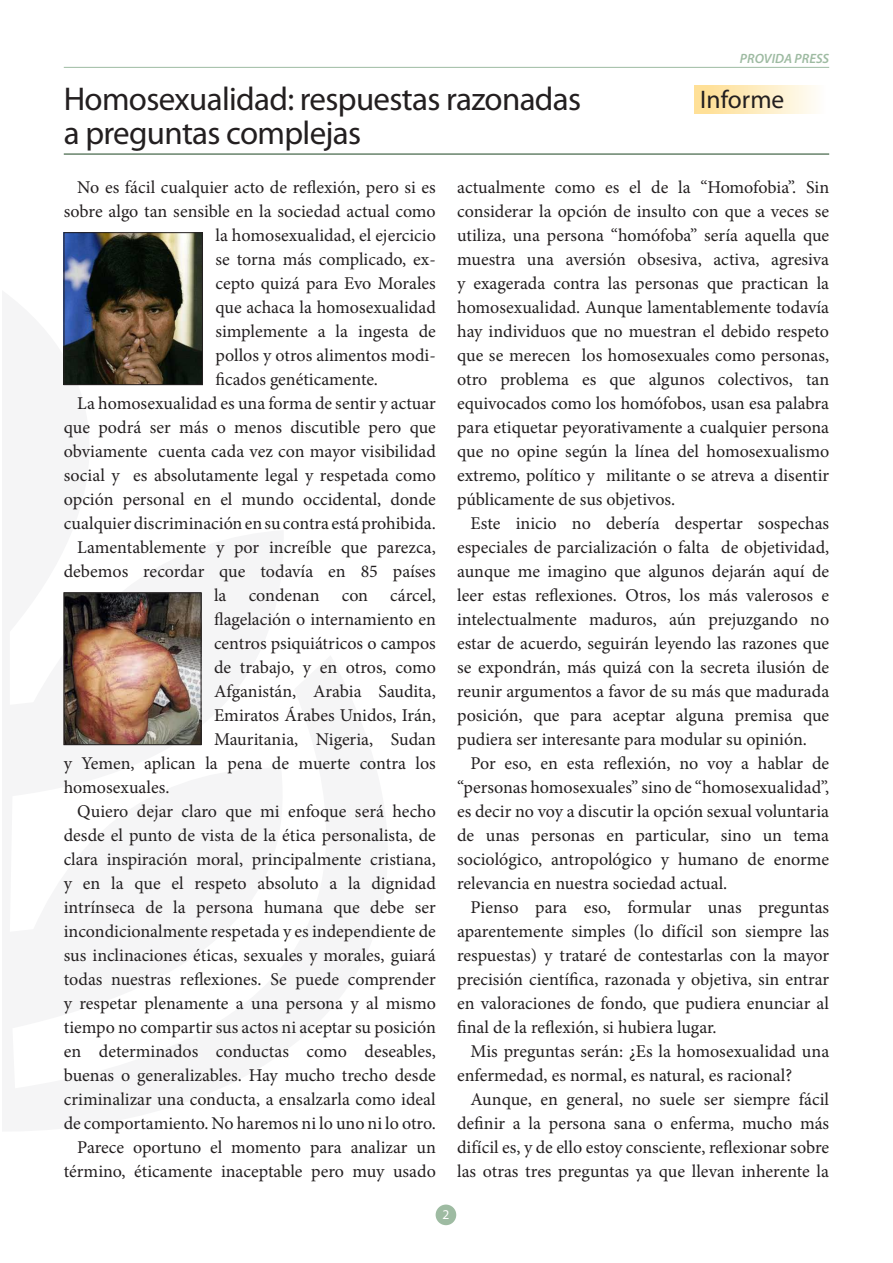
<style>
.page{position:relative;width:893px;height:1263px;background:#fff}
.page>*{position:absolute;margin:0;border:0;box-sizing:border-box;transform-origin:0 0}
.t1{font:33px "Myriad Pro";letter-spacing:-.02em;color:#231f20}
.t2{font:25.5px "Myriad Pro";color:#231f20}
.t3{font:18px/24px "Minion Pro";color:#231f20;text-align:justify}
.t4{font:italic 600 13.5px "Myriad Pro";color:#9ebba2}
.t5{font:13.5px "Myriad Pro";color:#fff}
</style>
<div class="page">
<div style="left:436px;top:1204px;width:20px;height:21px;background:#9ebba2;border-radius:50%"></div>
<hr style="left:64px;top:67px;width:765px;height:1px;background:#9ebba2">
<hr style="left:64px;top:153px;width:765px;height:2px;background:#68836b">
<div style="left:694px;top:86px;width:136px;height:28px;background:linear-gradient(to right,#ffdd8d,#fefffe)"></div>
<img style="left:66px;top:234px;width:135px;height:149px">
<div style="left:64px;top:232px;width:139px;height:153px;border:1px solid #231f20"></div>
<img style="left:66px;top:594px;width:133px;height:149px">
<div style="left:64px;top:592px;width:137px;height:153px;border:1px solid #231f20"></div>
<p class="t1" style="left:64px;top:78px;width:519px">Homosexualidad: respuestas razonadas</p>
<p class="t1" style="left:64px;top:113px;width:299px">a preguntas complejas</p>
<p class="t4" style="left:740px;top:50px;width:91px">PROVIDA PRESS</p>
<p class="t2" style="left:700px;top:84px;width:86px">Informe</p>
<p class="t3" style="left:77px;top:175px;width:360px">No es fácil cualquier acto de reflexión, pero si es</p>
<p class="t3" style="left:64px;top:199px;width:374px">sobre algo tan sensible en la sociedad actual como</p>
<p class="t3" style="left:215px;top:223px;width:222px">la homosexualidad, el ejercicio</p>
<p class="t3" style="left:215px;top:247px;width:222px">se torna más complicado, ex-</p>
<p class="t3" style="left:215px;top:271px;width:222px">cepto quizá para Evo Morales</p>
<p class="t3" style="left:215px;top:295px;width:222px">que achaca la homosexualidad</p>
<p class="t3" style="left:215px;top:319px;width:222px">simplemente a la ingesta de</p>
<p class="t3" style="left:215px;top:343px;width:222px">pollos y otros alimentos modi-</p>
<p class="t3" style="left:215px;top:367px;width:164px">ficados genéticamente.</p>
<p class="t3" style="left:64px;top:391px;width:374px;text-indent:14px">La homosexualidad es una forma de sentir y actuar que podrá ser más o menos discutible pero que obviamente cuenta cada vez con mayor visibilidad social y es absolutamente legal y respetada como opción personal en el mundo occidental, donde cualquier discriminación en su contra está prohibida.</p>
<p class="t3" style="left:77px;top:535px;width:360px">Lamentablemente y por increíble que parezca,</p>
<p class="t3" style="left:64px;top:559px;width:374px">debemos recordar que todavía en 85 países</p>
<p class="t3" style="left:214px;top:583px;width:223px">la condenan con cárcel,</p>
<p class="t3" style="left:214px;top:607px;width:223px">flagelación o internamiento en</p>
<p class="t3" style="left:214px;top:631px;width:223px">centros psiquiátricos o campos</p>
<p class="t3" style="left:214px;top:655px;width:223px">de trabajo, y en otros, como</p>
<p class="t3" style="left:214px;top:679px;width:223px">Afganistán, Arabia Saudita,</p>
<p class="t3" style="left:214px;top:703px;width:223px">Emiratos Árabes Unidos, Irán,</p>
<p class="t3" style="left:214px;top:727px;width:223px">Mauritania, Nigeria, Sudan</p>
<p class="t3" style="left:64px;top:751px;width:374px">y Yemen, aplican la pena de muerte contra los</p>
<p class="t3" style="left:64px;top:775px;width:107px">homosexuales.</p>
<p class="t3" style="left:64px;top:799px;width:374px;text-indent:14px">Quiero dejar claro que mi enfoque será hecho desde el punto de vista de la ética personalista, de clara inspiración moral, principalmente cristiana, y en la que el respeto absoluto a la dignidad intrínseca de la persona humana que debe ser incondicionalmente respetada y es independiente de sus inclinaciones éticas, sexuales y morales, guiará todas nuestras reflexiones. Se puede comprender y respetar plenamente a una persona y al mismo tiempo no compartir sus actos ni aceptar su posición en determinados conductas como deseables, buenas o generalizables. Hay mucho trecho desde criminalizar una conducta, a ensalzarla como ideal de comportamiento. No haremos ni lo uno ni lo otro.</p>
<p class="t3" style="left:64px;top:1135px;width:374px;text-align:right">Parece oportuno el momento para analizar un término, éticamente inaceptable pero muy usado</p>
<p class="t3" style="left:457px;top:175px;width:374px">actualmente como es el de la “Homofobia”. Sin considerar la opción de insulto con que a veces se utiliza, una persona “homófoba” sería aquella que muestra una aversión obsesiva, activa, agresiva y exagerada contra las personas que practican la homosexualidad. Aunque lamentablemente todavía hay individuos que no muestran el debido respeto que se merecen los homosexuales como personas, otro problema es que algunos colectivos, tan equivocados como los homófobos, usan esa palabra para etiquetar peyorativamente a cualquier persona que no opine según la línea del homosexualismo extremo, político y militante o se atreva a disentir públicamente de sus objetivos.</p>
<p class="t3" style="left:457px;top:511px;width:374px;text-indent:14px">Este inicio no debería despertar sospechas especiales de parcialización o falta de objetividad, aunque me imagino que algunos dejarán aquí de leer estas reflexiones. Otros, los más valerosos e intelectualmente maduros, aún prejuzgando no estar de acuerdo, seguirán leyendo las razones que se expondrán, más quizá con la secreta ilusión de reunir argumentos a favor de su más que madurada posición, que para aceptar alguna premisa que pudiera ser interesante para modular su opinión.</p>
<p class="t3" style="left:457px;top:751px;width:374px;text-indent:14px">Por eso, en esta reflexión, no voy a hablar de “personas homosexuales” sino de “homosexualidad”, es decir no voy a discutir la opción sexual voluntaria de unas personas en particular, sino un tema sociológico, antropológico y humano de enorme relevancia en nuestra sociedad actual.</p>
<p class="t3" style="left:457px;top:895px;width:374px;text-indent:14px">Pienso para eso, formular unas preguntas aparentemente simples (lo difícil son siempre las respuestas) y trataré de contestarlas con la mayor precisión científica, razonada y objetiva, sin entrar en valoraciones de fondo, que pudiera enunciar al final de la reflexión, si hubiera lugar.</p>
<p class="t3" style="left:457px;top:1039px;width:374px;text-indent:14px">Mis preguntas serán: ¿Es la homosexualidad una enfermedad, es normal, es natural, es racional?</p>
<p class="t3" style="left:457px;top:1087px;width:374px;text-indent:14px">Aunque, en general, no suele ser siempre fácil definir a la persona sana o enferma, mucho más difícil es, y de ello estoy consciente, reflexionar sobre las otras tres preguntas ya que llevan inherente la</p>
<p class="t5" style="left:442px;top:1206px;width:8px">2</p>
</div>
